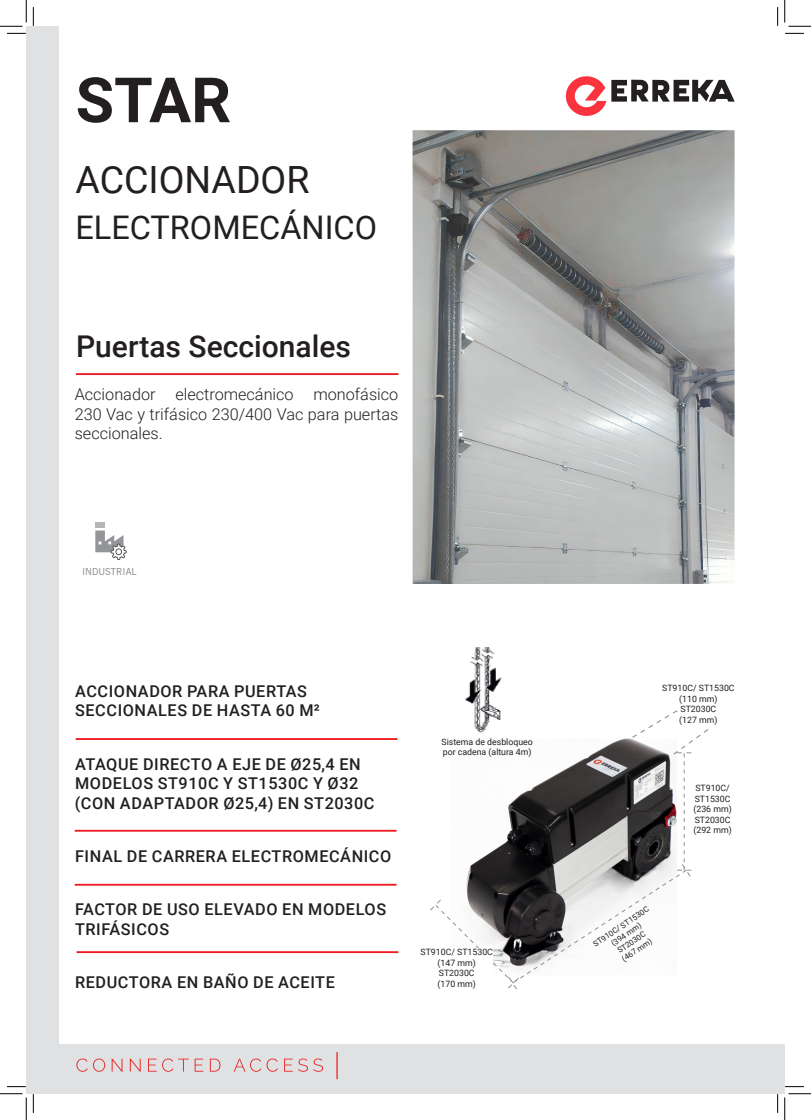
<style>
.page{position:relative;width:811px;height:1120px;background:#fff}
.page>*{position:absolute;margin:0;border:0;box-sizing:border-box;transform-origin:0 0}
.t1{font:700 62.5px "Roboto";color:#231f20}
.t2{font:37.5px "Roboto";color:#231f20}
.t3{font:32.5px "Roboto";color:#231f20}
.t4{font:500 30px "Roboto";color:#231f20}
.t5{font:500 16.25px/19.5px "Roboto";letter-spacing:.035em;color:#231f20}
.t6{font:300 16.25px/19.5px "Roboto";color:#231f20;text-align:justify}
.t7{font:9.62px "Trade Gothic";color:#808285}
.t8{font:8.75px "Roboto";color:#231f20}
.t9{font:7.88px "Roboto";color:#231f20}
</style>
<div class="page">
<hr style="left:76px;top:373px;width:322px;height:2px;background:#ee1d23">
<div style="left:95px;top:522px;width:10px;height:6px;background:#b3b5b7"></div>
<svg style="left:95px;top:530px;width:32px;height:30px"></svg>
<div style="left:26px;top:26px;width:32px;height:1067px;background:#e0e1e3"></div>
<div style="left:26px;top:1043px;width:759px;height:50px;background:#e0e1e3"></div>
<svg style="left:76px;top:1058px;width:29px;height:13px"></svg>
<svg style="left:112px;top:1058px;width:10px;height:13px"></svg>
<svg style="left:130px;top:1058px;width:11px;height:13px"></svg>
<svg style="left:148px;top:1058px;width:41px;height:13px"></svg>
<svg style="left:195px;top:1058px;width:8px;height:13px"></svg>
<svg style="left:210px;top:1058px;width:10px;height:13px"></svg>
<svg style="left:234px;top:1058px;width:44px;height:13px"></svg>
<svg style="left:284px;top:1058px;width:39px;height:13px"></svg>
<hr style="left:336px;top:1051px;width:2px;height:27px;background:#ee1d23">
<hr style="left:76px;top:737px;width:321px;height:2px;background:#ee1d23">
<hr style="left:75px;top:829px;width:321px;height:2px;background:#ee1d23">
<hr style="left:75px;top:883px;width:321px;height:2px;background:#ee1d23">
<hr style="left:77px;top:950px;width:321px;height:2px;background:#ee1d23">
<svg style="left:565px;top:76px;width:170px;height:40px"></svg>
<svg style="left:430px;top:710px;width:278px;height:280px"></svg>
<div style="left:678px;top:705px;width:39px;height:23px;background:#fff"></div>
<img style="left:442px;top:647px;width:90px;height:90px">
<div style="left:499px;top:658px;width:12px;height:18px;background:#fff"></div>
<div style="left:455px;top:676px;width:13px;height:18px;background:#fff"></div>
<div style="left:496px;top:689px;width:29px;height:18px;background:#fff"></div>
<div style="left:448px;top:947px;width:45px;height:28px;background:#fff"></div>
<img style="left:412px;top:130px;width:322px;height:454px">
<svg style="left:7px;top:33px;width:19px;height:1px"></svg>
<svg style="left:785px;top:33px;width:19px;height:1px"></svg>
<svg style="left:33px;top:7px;width:1px;height:19px"></svg>
<svg style="left:33px;top:1093px;width:1px;height:19px"></svg>
<svg style="left:777px;top:7px;width:1px;height:19px"></svg>
<svg style="left:777px;top:1093px;width:1px;height:19px"></svg>
<svg style="left:0;top:0;width:27px;height:27px"></svg>
<svg style="left:0;top:1093px;width:27px;height:26px"></svg>
<svg style="left:784px;top:0;width:27px;height:27px"></svg>
<svg style="left:784px;top:1093px;width:27px;height:26px"></svg>
<p class="t1" style="left:76px;top:56px;width:157px">STAR</p>
<p class="t2" style="left:75px;top:153px;width:236px">ACCIONADOR</p>
<p class="t3" style="left:75px;top:205px;width:303px">ELECTROMECÁNICO</p>
<p class="t4" style="left:76px;top:325px;width:276px">Puertas Seccionales</p>
<p class="t6" style="left:75px;top:384px;width:325px">Accionador electromecánico monofásico 230 Vac y trifásico 230/400 Vac para puertas seccionales.</p>
<p class="t7" style="left:82px;top:565px;width:56px">INDUSTRIAL</p>
<p class="t5" style="left:75px;top:680px;width:246px">ACCIONADOR PARA PUERTAS<br>SECCIONALES DE HASTA 60 M²</p>
<p class="t5" style="left:75px;top:753px;width:301px">ATAQUE DIRECTO A EJE DE Ø25,4 EN<br>MODELOS ST910C Y ST1530C Y Ø32 (CON ADAPTADOR Ø25,4) EN ST2030C</p>
<p class="t5" style="left:75px;top:845px;width:318px">FINAL DE CARRERA ELECTROMECÁNICO</p>
<p class="t5" style="left:75px;top:898px;width:312px">FACTOR DE USO ELEVADO EN MODELOS<br>TRIFÁSICOS</p>
<p class="t5" style="left:75px;top:971px;width:261px">REDUCTORA EN BAÑO DE ACEITE</p>
<p class="t8" style="left:441px;top:735px;width:93px">Sistema de desbloqueo</p>
<p class="t8" style="left:443px;top:746px;width:90px">por cadena (altura 4m)</p>
<p class="t8" style="left:420px;top:945px;width:74px">ST910C/ ST1530C</p>
<p class="t8" style="left:437px;top:956px;width:40px">(147 mm)</p>
<p class="t8" style="left:439px;top:966px;width:37px">ST2030C</p>
<p class="t8" style="left:437px;top:977px;width:40px">(170 mm)</p>
<p class="t8" style="left:662px;top:681px;width:74px">ST910C/ ST1530C</p>
<p class="t8" style="left:679px;top:692px;width:40px">(110 mm)</p>
<p class="t8" style="left:680px;top:702px;width:37px">ST2030C</p>
<p class="t8" style="left:679px;top:713px;width:40px">(127 mm)</p>
<p class="t8" style="left:695px;top:781px;width:36px">ST910C/</p>
<p class="t8" style="left:695px;top:792px;width:37px">ST1530C</p>
<p class="t8" style="left:693px;top:802px;width:40px">(236 mm)</p>
<p class="t8" style="left:695px;top:813px;width:37px">ST2030C</p>
<p class="t8" style="left:693px;top:823px;width:40px">(292 mm)</p>
<p class="t9" style="left:591px;top:939px;width:67px;rotate:-34deg">ST910C/ ST1530C</p>
<p class="t9" style="left:609px;top:939px;width:36px;rotate:-34deg">(394 mm)</p>
<p class="t9" style="left:615px;top:946px;width:34px;rotate:-34deg">ST2030C</p>
<p class="t9" style="left:619px;top:954px;width:36px;rotate:-34deg">(467 mm)</p>
</div>
